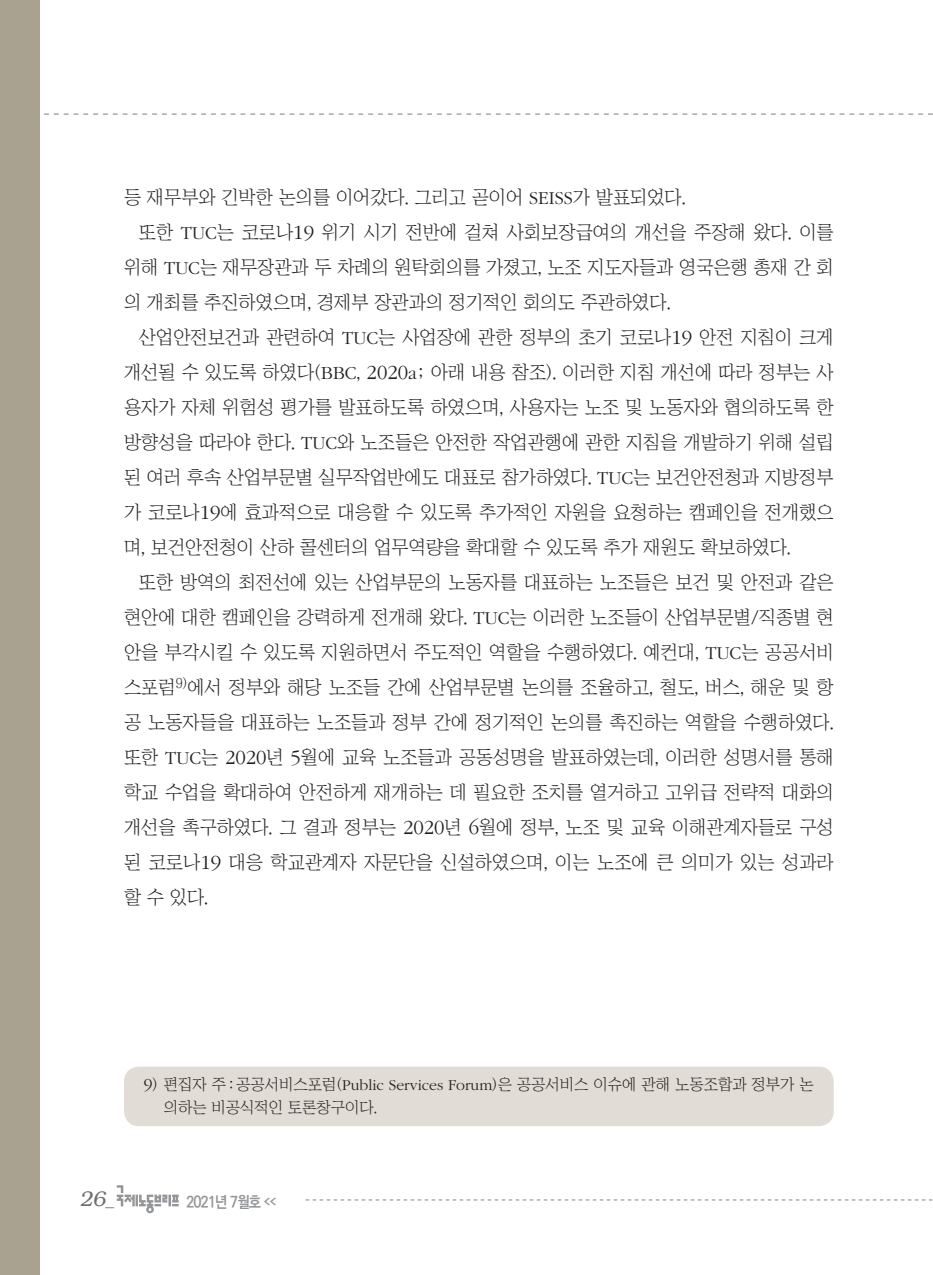
<style>
.page{position:relative;width:933px;height:1275px;background:#fff}
.page>*{position:absolute;margin:0;border:0;box-sizing:border-box;transform-origin:0 0}
.t1{font:italic 300 21px "Bookman";color:#6c6d70}
.본문{font:18.9px/35px "Chosunilbo NM";color:#231f20;text-align:justify}
.각주{font:15.75px/22.8px "Chosunilbo NM";color:#231f20}
.t2{font:700 15.75px "Ko Pub Dotum";letter-spacing:-.055em;color:#939598;scale:.9 1}
.s1{font-family:"ITC Garamond Std";font-weight:300}
.s2{font-family:"ITC Garamond Std";font-weight:300;font-size:20.82px}
.s3{font-family:"ITC Garamond Std";font-weight:300;font-size:17.32px}
.s4{font-family:"Helvetica";font-weight:400;font-style:normal;font-size:17.5px}
.s5{font-size:7.88px}
</style>
<div class="page">
<svg style="left:44px;top:113px;width:889px;height:2px"></svg>
<div style="left:0;top:0;width:40px;height:1275px;background:#aaa291"></div>
<svg style="left:306px;top:1199px;width:626px;height:1px"></svg>
<svg style="left:117px;top:1185px;width:62px;height:28px"></svg>
<div style="left:124px;top:1067px;width:709px;height:59px;background:#e1dcd5;border-radius:15px"></div>
<p class="본문" style="left:124px;top:179px;width:563px">등 재무부와 긴박한 논의를 이어갔다. 그리고 곧이어 <span class="s1">SEISS</span>가 발표되었다.</p>
<p class="본문" style="left:124px;top:214px;width:711px;text-indent:15px">또한 <span class="s1">TUC</span>는 코로나<span class="s2">19</span> 위기 시기 전반에 걸쳐 사회보장급여의 개선을 주장해 왔다. 이를 위해 <span class="s1">TUC</span>는 재무장관과 두 차례의 원탁회의를 가졌고, 노조 지도자들과 영국은행 총재 간 회 의 개최를 추진하였으며, 경제부 장관과의 정기적인 회의도 주관하였다.</p>
<p class="본문" style="left:124px;top:319px;width:711px;text-indent:15px">산업안전보건과 관련하여 <span class="s1">TUC</span>는 사업장에 관한 정부의 초기 코로나<span class="s2">19</span> 안전 지침이 크게 개선될 수 있도록 하였다(<span class="s1">BBC</span>, <span class="s2">2020</span><span class="s1">a</span>; 아래 내용 참조). 이러한 지침 개선에 따라 정부는 사 용자가 자체 위험성 평가를 발표하도록 하였으며, 사용자는 노조 및 노동자와 협의하도록 한 방향성을 따라야 한다. <span class="s1">TUC</span>와 노조들은 안전한 작업관행에 관한 지침을 개발하기 위해 설립 된 여러 후속 산업부문별 실무작업반에도 대표로 참가하였다. <span class="s1">TUC</span>는 보건안전청과 지방정부 가 코로나<span class="s2">19</span>에 효과적으로 대응할 수 있도록 추가적인 자원을 요청하는 캠페인을 전개했으 며, 보건안전청이 산하 콜센터의 업무역량을 확대할 수 있도록 추가 재원도 확보하였다.</p>
<p class="본문" style="left:124px;top:564px;width:711px;text-indent:15px">또한 방역의 최전선에 있는 산업부문의 노동자를 대표하는 노조들은 보건 및 안전과 같은 현안에 대한 캠페인을 강력하게 전개해 왔다. <span class="s1">TUC</span>는 이러한 노조들이 산업부문별/직종별 현 안을 부각시킬 수 있도록 지원하면서 주도적인 역할을 수행하였다. 예컨대, <span class="s1">TUC</span>는 공공서비 스포럼<sup>9)</sup>에서 정부와 해당 노조들 간에 산업부문별 논의를 조율하고, 철도, 버스, 해운 및 항 공 노동자들을 대표하는 노조들과 정부 간에 정기적인 논의를 촉진하는 역할을 수행하였다. 또한 <span class="s1">TUC</span>는 <span class="s2">2020</span>년 <span class="s2">5</span>월에 교육 노조들과 공동성명을 발표하였는데, 이러한 성명서를 통해 학교 수업을 확대하여 안전하게 재개하는 데 필요한 조치를 열거하고 고위급 전략적 대화의 개선을 촉구하였다. 그 결과 정부는 <span class="s2">2020</span>년 <span class="s2">6</span>월에 정부, 노조 및 교육 이해관계자들로 구성 된 코로나<span class="s2">19</span> 대응 학교관계자 자문단을 신설하였으며, 이는 노조에 큰 의미가 있는 성과라 할 수 있다.</p>
<p class="각주" style="left:164px;top:1073px;width:651px;text-indent:-20px"><span class="s3">9</span>) 편집자 주 : 공공서비스포럼(<span class="s1">Public Services Forum</span>)은 공공서비스 이슈에 관해 노동조합과 정부가 논 의하는 비공식적인 토론창구이다.</p>
<p class="t1" style="left:79px;top:1187px;width:36px">26<span class="s4">_</span></p>
<p class="t2" style="left:186px;top:1194px;width:101px">2021년 7월호 <span class="s5">&lt;&lt;</span></p>
</div>
